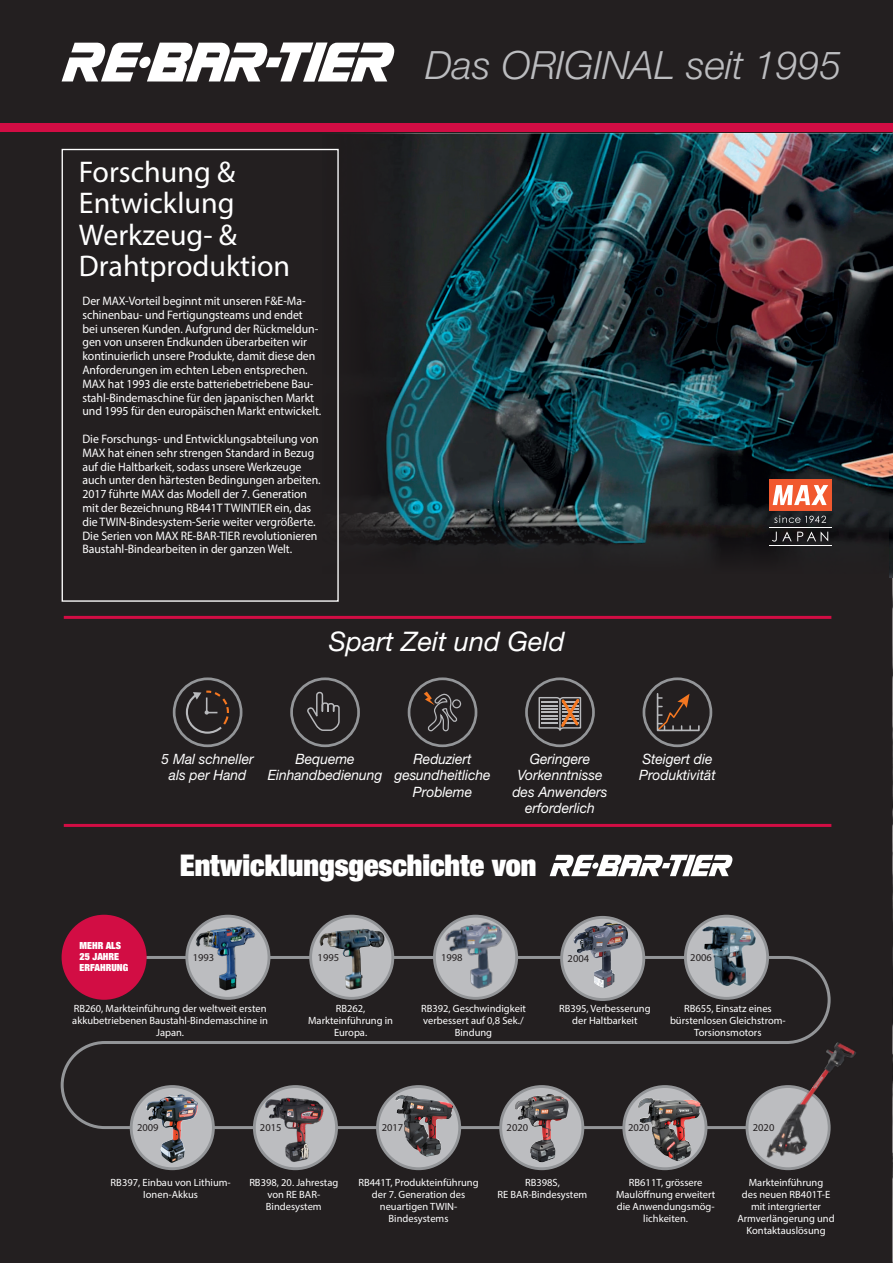
<style>
.page{position:relative;width:893px;height:1263px;background:#231f20}
.page>*{position:absolute;margin:0;border:0;box-sizing:border-box;transform-origin:0 0}
.t1{font:italic 300 39px "Helvetica Neue LT Std";color:#bcbdc0}
.Heading_condensed{font:30px/31.5px "Myriad Pro";color:#fff}
.Heading_condensed-2{font:900 condensed 30px "Helvetica Neue LT Std";color:#fff}
.t2{font:italic 27px "Helvetica Neue LT Std";color:#fff}
.Sub_italic{font:italic 14.25px/16.5px "Helvetica Neue LT Std";letter-spacing:-.005em;color:#fff;text-align:center}
.Body_copy{font:12.3px/13.8px "Myriad Pro";letter-spacing:-.005em;color:#fff;scale:.96 1}
.Small_text_History{font:10.5px/12px "Myriad Pro";color:#fff;text-align:center}
.Years_text{font:10.5px "Myriad Pro";color:#231f20}
.t3{font:900 condensed 9.9px/10.8px "Helvetica Neue LT Std";color:#fff}
</style>
<div class="page">
<svg style="left:892px;top:132px;width:1px;height:1131px"></svg>
<div style="left:0;top:123px;width:893px;height:9px;background:#d20d44"></div>
<svg style="left:60px;top:954px;width:771px;height:176px"></svg>
<hr style="left:64px;top:824px;width:767px;height:3px;background:#d20d44">
<svg style="left:538px;top:697px;width:44px;height:34px"></svg>
<div style="left:525px;top:677px;width:70px;height:70px;border:3px solid #939598;border-radius:50%"></div>
<div style="left:452px;top:699px;width:9px;height:9px;border:1px solid #b8b9bc;border-radius:50%"></div>
<svg style="left:424px;top:681px;width:34px;height:51px"></svg>
<div style="left:408px;top:677px;width:69px;height:70px;border:3px solid #939598;border-radius:50%"></div>
<svg style="left:307px;top:691px;width:33px;height:40px"></svg>
<div style="left:290px;top:677px;width:70px;height:70px;border:3px solid #939598;border-radius:50%"></div>
<svg style="left:185px;top:689px;width:44px;height:45px"></svg>
<div style="left:173px;top:677px;width:69px;height:70px;border:3px solid #939598;border-radius:50%"></div>
<svg style="left:656px;top:693px;width:44px;height:39px"></svg>
<div style="left:643px;top:677px;width:69px;height:70px;border:3px solid #939598;border-radius:50%"></div>
<img style="left:414px;top:133px;width:479px;height:445px">
<svg style="left:187px;top:916px;width:82px;height:82px"></svg>
<div style="left:185px;top:915px;width:85px;height:85px;border:3px solid #939598;border-radius:50%"></div>
<img style="left:195px;top:925px;width:62px;height:66px">
<svg style="left:311px;top:916px;width:82px;height:82px"></svg>
<div style="left:309px;top:915px;width:85px;height:85px;border:3px solid #939598;border-radius:50%"></div>
<img style="left:319px;top:929px;width:67px;height:61px">
<svg style="left:434px;top:916px;width:83px;height:82px"></svg>
<div style="left:433px;top:915px;width:85px;height:85px;border:3px solid #939598;border-radius:50%"></div>
<img style="left:443px;top:919px;width:78px;height:73px">
<div style="left:562px;top:917px;width:82px;height:82px;background:#bcbdc0;border-radius:50%"></div>
<div style="left:560px;top:916px;width:85px;height:85px;border:3px solid #939598;border-radius:50%"></div>
<img style="left:574px;top:922px;width:52px;height:66px">
<div style="left:62px;top:915px;width:85px;height:85px;background:#d20d44;border-radius:50%"></div>
<svg style="left:131px;top:1086px;width:82px;height:83px;background:#a6a6aa"></svg>
<div style="left:130px;top:1085px;width:85px;height:85px;border:3px solid #939598;border-radius:50%"></div>
<img style="left:146px;top:1095px;width:33px;height:47px">
<svg style="left:501px;top:1086px;width:82px;height:83px;background:#a09ea1"></svg>
<div style="left:499px;top:1085px;width:85px;height:85px;border:3px solid #939598;border-radius:50%"></div>
<img style="left:515px;top:1094px;width:33px;height:57px">
<svg style="left:624px;top:1086px;width:82px;height:83px;background:#a3999b"></svg>
<div style="left:622px;top:1085px;width:85px;height:85px;border:3px solid #939598;border-radius:50%"></div>
<img style="left:638px;top:1098px;width:39px;height:63px">
<svg style="left:377px;top:1086px;width:83px;height:83px;background:#afadb0"></svg>
<div style="left:376px;top:1085px;width:85px;height:85px;border:3px solid #939598;border-radius:50%"></div>
<img style="left:395px;top:1095px;width:44px;height:61px">
<div style="left:253px;top:1085px;width:85px;height:85px;border:3px solid #939598;border-radius:50%"></div>
<img style="left:259px;top:1087px;width:77px;height:83px">
<img style="left:745px;top:1016px;width:111px;height:151px">
<svg style="left:685px;top:916px;width:83px;height:82px"></svg>
<div style="left:684px;top:915px;width:85px;height:85px;border:3px solid #939598;border-radius:50%"></div>
<img style="left:700px;top:922px;width:61px;height:68px">
<hr style="left:64px;top:616px;width:767px;height:3px;background:#d20d44">
<svg style="left:61px;top:507px;width:828px;height:79px"></svg>
<svg style="left:772px;top:532px;width:56px;height:10px"></svg>
<div style="left:769px;top:479px;width:62px;height:32px;background:#f1592f"></div>
<svg style="left:773px;top:485px;width:55px;height:20px"></svg>
<hr style="left:769px;top:527px;width:62px;height:1px;background:#fff">
<hr style="left:769px;top:545px;width:62px;height:1px;background:#fff">
<svg style="left:774px;top:515px;width:52px;height:8px"></svg>
<svg style="left:62px;top:43px;width:332px;height:39px"></svg>
<div style="left:62px;top:149px;width:277px;height:453px;border:1px solid #fff"></div>
<svg style="left:550px;top:855px;width:182px;height:21px"></svg>
<p class="Heading_condensed" style="left:79px;top:156px;width:158px">Forschung &amp;<br>Entwicklung</p>
<p class="Heading_condensed" style="left:79px;top:219px;width:213px">Werkzeug- &amp;<br>Drahtproduktion</p>
<p class="Body_copy" style="left:82px;top:294px;width:250px">Der MAX-Vorteil beginnt mit unseren F&amp;E-Ma&shy;schinenbau- und Fertigungsteams und endet<br>bei unseren Kunden. Aufgrund der Rückmeldun&shy;gen von unseren Endkunden überarbeiten wir kontinuierlich unsere Produkte, damit diese den Anforderungen im echten Leben entsprechen.<br>MAX hat 1993 die erste batteriebetriebene Bau&shy;stahl-Bindemaschine für den japanischen Markt und 1995 für den europäischen Markt entwickelt.</p>
<p class="Body_copy" style="left:82px;top:432px;width:250px">Die Forschungs- und Entwicklungsabteilung von MAX hat einen sehr strengen Standard in Bezug auf die Haltbarkeit, sodass unsere Werkzeuge auch unter den härtesten Bedingungen arbeiten.<br>2017 führte MAX das Modell der 7. Generation mit der Bezeichnung RB441T TWINTIER ein, das die TWIN-Bindesystem-Serie weiter vergrößerte.<br>Die Serien von MAX RE-BAR-TIER revolutionieren Baustahl-Bindearbeiten in der ganzen Welt.</p>
<p class="t1" style="left:425px;top:42px;width:418px">Das ORIGINAL seit 1995</p>
<p class="t2" style="left:329px;top:625px;width:238px">Spart Zeit und Geld</p>
<p class="Sub_italic" style="left:162px;top:750px;width:94px">5 Mal schneller als per Hand</p>
<p class="Sub_italic" style="left:268px;top:750px;width:116px">Bequeme<br>Einhandbedienung</p>
<p class="Sub_italic" style="left:394px;top:750px;width:98px">Reduziert gesundheitliche<br>Probleme</p>
<p class="Sub_italic" style="left:512px;top:750px;width:96px">Geringere<br>Vorkenntnisse des Anwenders erforderlich</p>
<p class="Sub_italic" style="left:639px;top:750px;width:78px;text-align:left">Steigert die<br>Produktivität</p>
<p class="t3" style="left:80px;top:940px;width:50px">MEHR ALS<br>25 JAHRE<br>ERFAHRUNG</p>
<p class="Heading_condensed-2" style="left:180px;top:846px;width:358px">Entwicklungsgeschichte von</p>
<p class="Years_text" style="left:193px;top:951px;width:23px">1993</p>
<p class="Years_text" style="left:318px;top:951px;width:23px">1995</p>
<p class="Years_text" style="left:441px;top:951px;width:23px">1998</p>
<p class="Years_text" style="left:568px;top:952px;width:23px">2004</p>
<p class="Years_text" style="left:690px;top:951px;width:23px">2006</p>
<p class="Small_text_History" style="left:72px;top:1002px;width:197px">RB260, Markteinführung der weltweit ersten akkubetriebenen Baustahl-Bindemaschine in<br>Japan.</p>
<p class="Small_text_History" style="left:308px;top:1002px;width:87px">RB262,<br>Markteinführung in<br>Europa.</p>
<p class="Small_text_History" style="left:421px;top:1002px;width:106px">RB392, Geschwindigkeit verbessert auf 0,8 Sek./<br>Bindung</p>
<p class="Small_text_History" style="left:559px;top:1002px;width:93px">RB395, Verbesserung der Haltbarkeit</p>
<p class="Small_text_History" style="left:670px;top:1002px;width:117px">RB655, Einsatz eines bürstenlosen Gleichstrom-<br>Torsionsmotors</p>
<p class="Years_text" style="left:137px;top:1121px;width:23px">2009</p>
<p class="Years_text" style="left:260px;top:1121px;width:23px">2015</p>
<p class="Years_text" style="left:382px;top:1121px;width:23px">2017</p>
<p class="Years_text" style="left:507px;top:1121px;width:23px">2020</p>
<p class="Years_text" style="left:628px;top:1121px;width:23px">2020</p>
<p class="Years_text" style="left:753px;top:1121px;width:23px">2020</p>
<p class="Small_text_History" style="left:111px;top:1177px;width:122px">RB397, Einbau von Lithium-<br>Ionen-Akkus</p>
<p class="Small_text_History" style="left:358px;top:1177px;width:122px">RB441T, Produkteinführung der 7. Generation des neuartigen TWIN-<br>Bindesystems</p>
<p class="Small_text_History" style="left:249px;top:1177px;width:90px">RB398, 20. Jahrestag von RE BAR-<br>Bindesystem</p>
<p class="Small_text_History" style="left:525px;top:1177px;width:36px">RB398S,</p>
<p class="Small_text_History" style="left:498px;top:1189px;width:91px">RE BAR-Bindesystem</p>
<p class="Small_text_History" style="left:616px;top:1177px;width:101px">RB611T, grössere<br>Maulöffnung erweitert die Anwendungsmög&shy;lichkeiten.</p>
<p class="Small_text_History" style="left:737px;top:1177px;width:99px">Markteinführung<br>des neuen RB401T-E mit intergrierter<br>Armverlängerung und<br>Kontaktauslösung</p>
</div>
